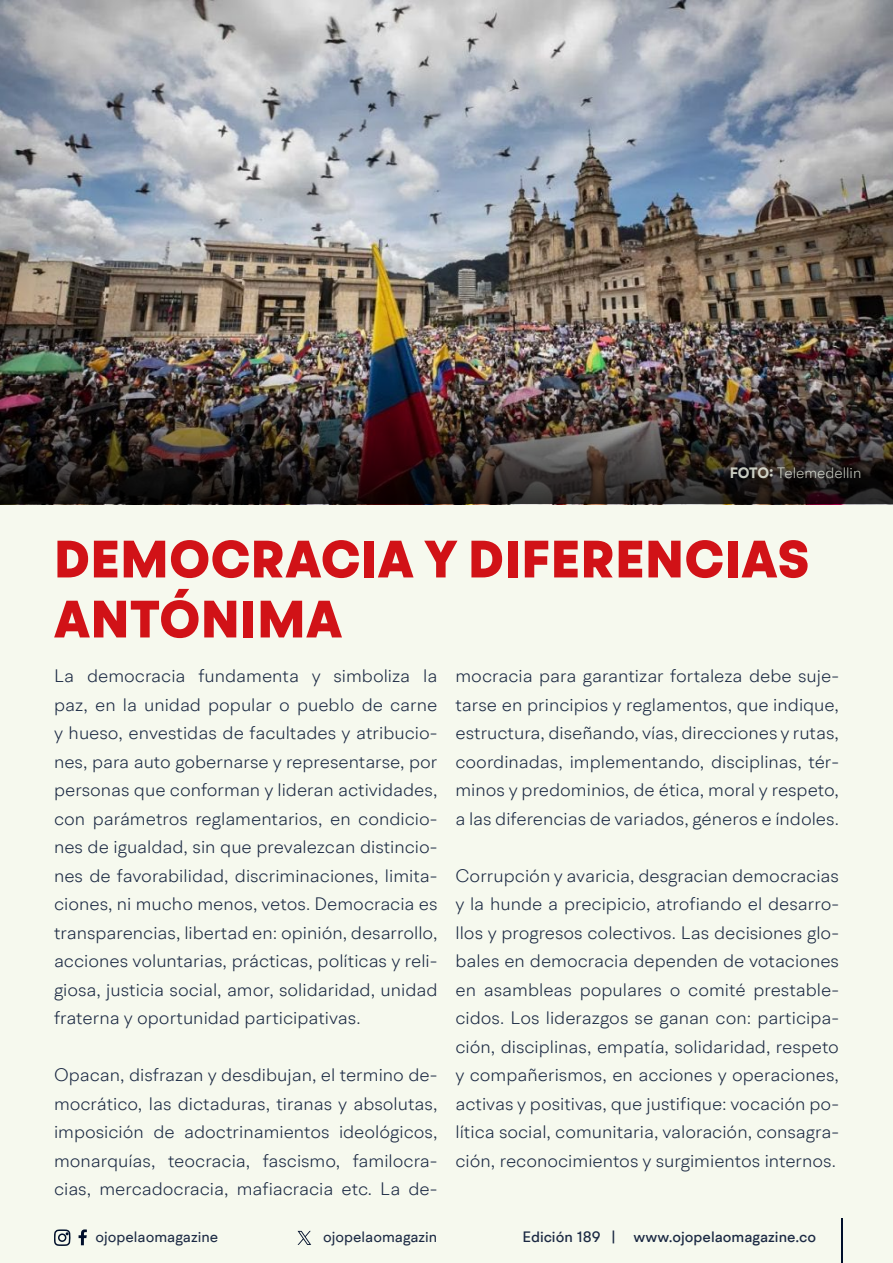
<style>
.page{position:relative;width:893px;height:1263px;background:#f6f9ee}
.page>*{position:absolute;margin:0;border:0;box-sizing:border-box;transform-origin:0 0}
.t1{font:900 52.5px/60px "BR Hendrix";letter-spacing:.01em;color:#d11217}
.t2{font:300 18px/28.5px "BR Hendrix";color:#1b2943;text-align:justify}
.t3{font:500 15px "BR Hendrix";color:#1b2943}
.t4{font:15px "BR Hendrix";color:#1b2943}
.t5{font:300 15px "BR Hendrix";color:#f5faed}
.s1{font-weight:700}
</style>
<div class="page">
<svg style="left:79px;top:1229px;width:8px;height:16px"></svg>
<svg style="left:54px;top:1229px;width:17px;height:17px"></svg>
<hr style="left:841px;top:1219px;width:1px;height:44px;background:#000f2b">
<svg style="left:298px;top:1231px;width:13px;height:14px"></svg>
<img style="left:0;top:0;width:893px;height:368px">
<img style="left:0;top:368px;width:893px;height:136px">
<p class="t5" style="left:729px;top:463px;width:133px"><span class="s1">FOTO:</span> Telemedellin</p>
<h1 class="t1" style="left:54px;top:531px;width:756px">DEMOCRACIA Y DIFERENCIAS<br>ANTÓNIMA</h1>
<p class="t2" style="left:54px;top:661px;width:385px">La democracia fundamenta y simboliza la paz, en la unidad popular o pueblo de carne y hueso, envestidas de facultades y atribucio&shy;nes, para auto gobernarse y representarse, por personas que conforman y lideran actividades, con parámetros reglamentarios, en condicio&shy;nes de igualdad, sin que prevalezcan distincio&shy;nes de favorabilidad, discriminaciones, limita&shy;ciones, ni mucho menos, vetos. Democracia es transparencias, libertad en: opinión, desarrollo, acciones voluntarias, prácticas, políticas y reli&shy;giosa, justicia social, amor, solidaridad, unidad fraterna y oportunidad participativas.</p>
<p class="t2" style="left:54px;top:1060px;width:385px">Opacan, disfrazan y desdibujan, el termino de&shy;mocrático, las dictaduras, tiranas y absolutas, imposición de adoctrinamientos ideológicos, monarquías, teocracia, fascismo, familocra&shy;cias, mercadocracia, mafiacracia etc. La de-</p>
<p class="t2" style="left:455px;top:661px;width:385px">mocracia para garantizar fortaleza debe suje&shy;tarse en principios y reglamentos, que indique, estructura, diseñando, vías, direcciones y rutas, coordinadas, implementando, disciplinas, tér&shy;minos y predominios, de ética, moral y respeto, a las diferencias de variados, géneros e índoles.</p>
<p class="t2" style="left:455px;top:861px;width:385px">Corrupción y avaricia, desgracian democracias y la hunde a precipicio, atrofiando el desarro&shy;llos y progresos colectivos. Las decisiones glo&shy;bales en democracia dependen de votaciones en asambleas populares o comité prestable&shy;cidos. Los liderazgos se ganan con: participa&shy;ción, disciplinas, empatía, solidaridad, respeto y compañerismos, en acciones y operaciones, activas y positivas, que justifique: vocación po&shy;lítica social, comunitaria, valoración, consagra&shy;ción, reconocimientos y surgimientos internos.</p>
<p class="t4" style="left:96px;top:1227px;width:124px">ojopelaomagazine</p>
<p class="t4" style="left:323px;top:1227px;width:116px">ojopelaomagazin</p>
<p class="t3" style="left:522px;top:1227px;width:295px">Edición 189 | www.ojopelaomagazine.co</p>
</div>
